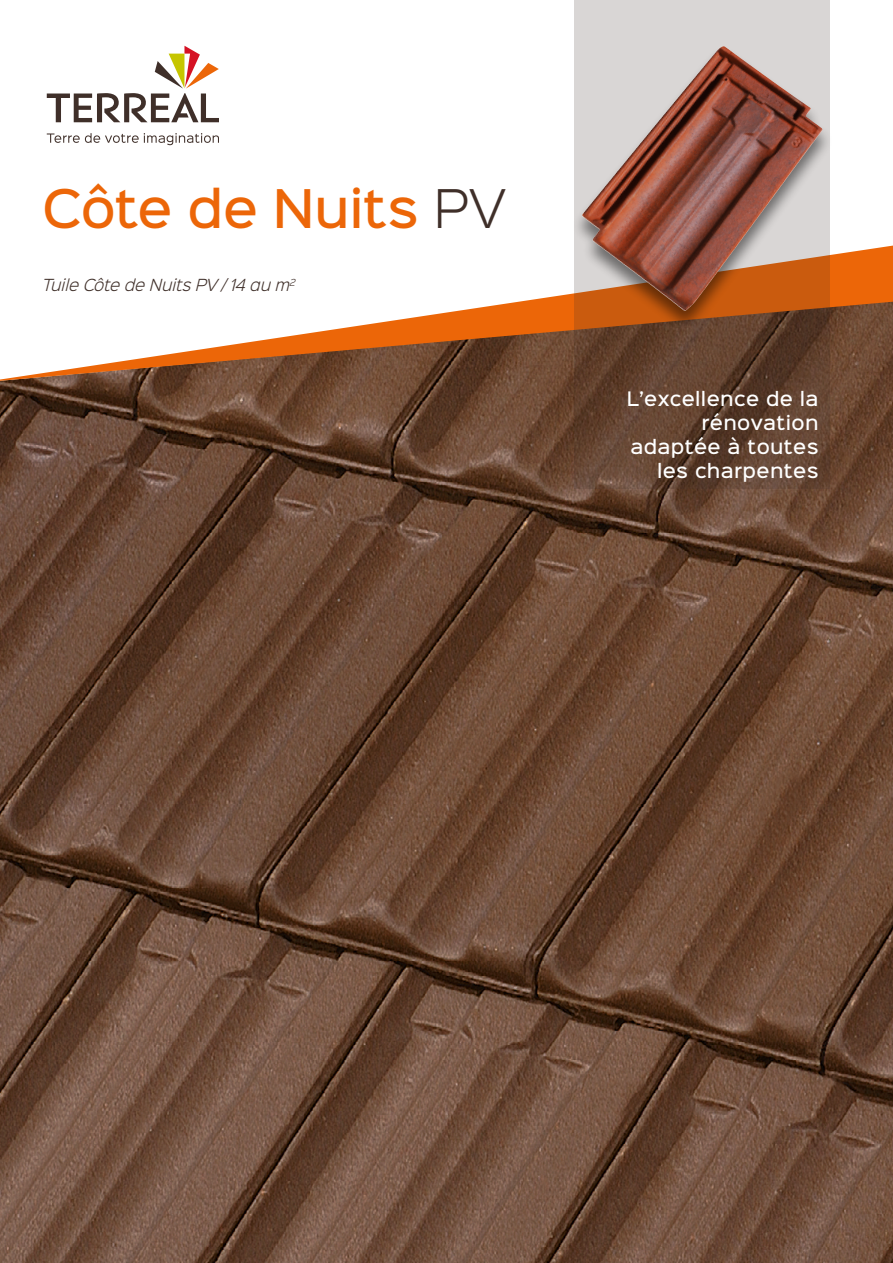
<style>
.page{position:relative;width:893px;height:1263px;background:#fff}
.page>*{position:absolute;margin:0;border:0;box-sizing:border-box;transform-origin:0 0}
.t1{font:500 48px "Sinkin Sans 500";letter-spacing:-.01em;color:#ec6608}
.t2{font:500 18px/24px "Sinkin Sans 500";letter-spacing:.02em;color:#fff;text-align:right}
.t3{font:italic 300 15px "Sinkin Sans 300";color:#3f2f29}
.s1{font-family:"Sinkin Sans 300";font-weight:300;color:#3f2f29}
</style>
<div class="page">
<img style="left:0;top:381px;width:893px;height:882px">
<svg style="left:0;top:246px;width:893px;height:135px"></svg>
<svg style="left:574px;top:0;width:255px;height:489px"></svg>
<div style="left:571px;top:46px;width:262px;height:279px;background:#000;opacity:.5"></div>
<img style="left:582px;top:46px;width:241px;height:265px">
<svg style="left:47px;top:46px;width:172px;height:76px"></svg>
<svg style="left:47px;top:133px;width:172px;height:12px"></svg>
<h1 class="t1" style="left:43px;top:167px;width:465px">Côte de Nuits <span class="s1">PV</span></h1>
<p class="t3" style="left:43px;top:273px;width:255px">Tuile Côte de Nuits PV / 14 au m<sup>2</sup></p>
<p class="t2" style="left:627px;top:386px;width:193px">L’excellence de la rénovation adaptée à toutes les charpentes</p>
</div>
